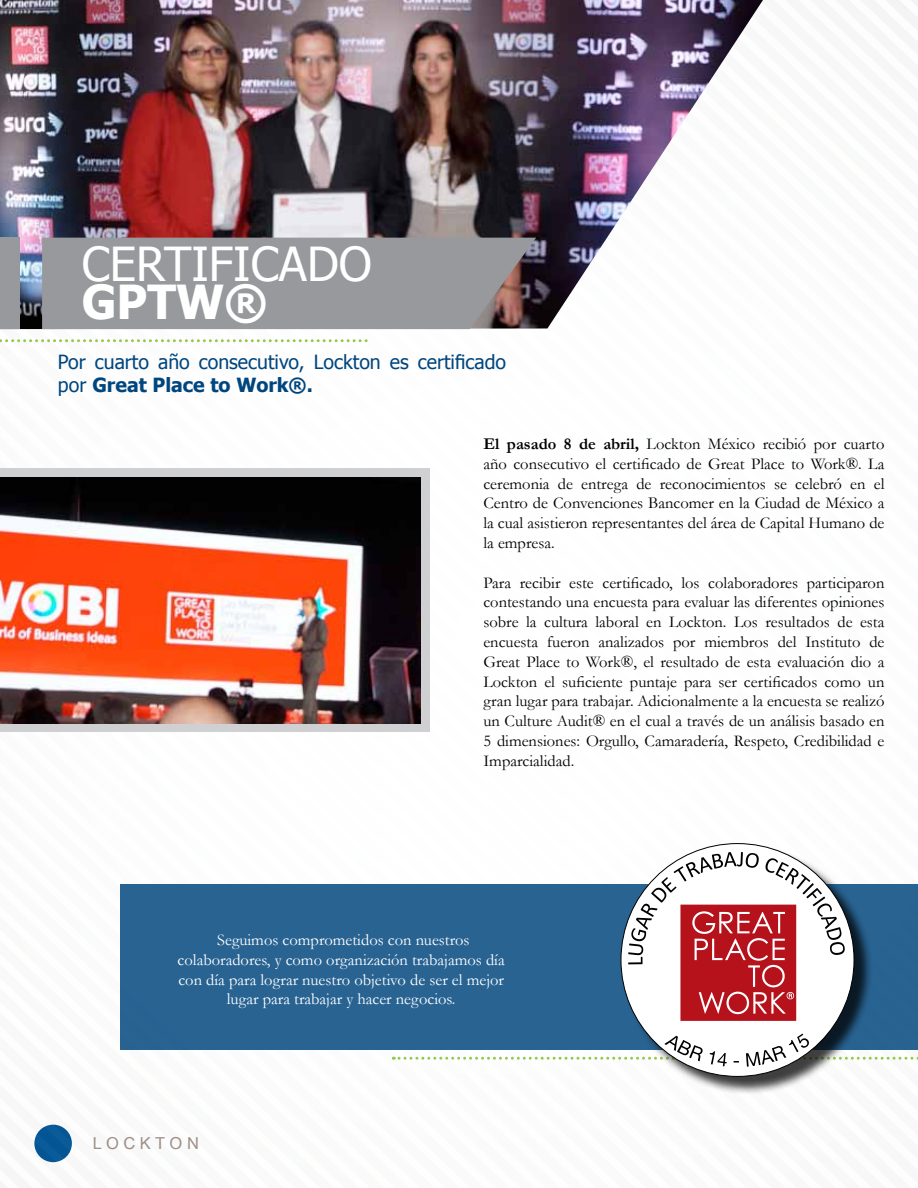
<style>
.page{position:relative;width:918px;height:1188px;background:#fff}
.page>*{position:absolute;margin:0;border:0;box-sizing:border-box;transform-origin:0 0}
.t1{font:46.8px "Tahoma";color:#fff}
.t2{font:700 46.8px "Tahoma";color:#fff}
.t3{font:19.5px/23.4px "Tahoma";color:#00467e}
.t4{font:16.5px/19.8px "Garamond";color:#000;text-align:justify}
.t5{font:16.5px/19.8px "Garamond";color:#fff;text-align:center}
.t6{font:16.5px "Arial";color:#9d8d85}
.s1{font-weight:700}
</style>
<div class="page">
<img style="left:0;top:0;width:763px;height:329px">
<div style="left:121px;top:884px;width:797px;height:166px;background:#286392"></div>
<div style="left:1px;top:238px;width:19px;height:91px;background:#97999c"></div>
<div style="left:42px;top:238px;width:494px;height:91px;background:#97999c"></div>
<svg style="left:1px;top:339px;width:367px;height:3px"></svg>
<div style="left:623px;top:845px;width:250px;height:250px;background:#000;opacity:.75"></div>
<div style="left:621px;top:844px;width:233px;height:232px;background:#fff;border-radius:50%"></div>
<svg style="left:393px;top:1034px;width:525px;height:33px"></svg>
<svg style="left:628px;top:852px;width:217px;height:169px"></svg>
<div style="left:0;top:468px;width:429px;height:263px;background:#cfd0d2"></div>
<img style="left:0;top:477px;width:421px;height:246px">
<h1 class="t1" style="left:82px;top:233px;width:292px">CERTIFICADO</h1>
<h1 class="t2" style="left:82px;top:273px;width:188px">GPTW®</h1>
<p class="t3" style="left:58px;top:349px;width:450px">Por cuarto año consecutivo, Lockton es certificado por <span class="s1">Great Place to Work®.</span></p>
<p class="t4" style="left:483px;top:434px;width:403px"><span class="s1">El pasado 8 de abril,</span> Lockton México recibió por cuarto año consecutivo el certificado de Great Place to Work®. La ceremonia de entrega de reconocimientos se celebró en el Centro de Convenciones Bancomer en la Ciudad de México a la cual asistieron representantes del área de Capital Humano de la empresa.</p>
<p class="t4" style="left:483px;top:572px;width:403px">Para recibir este certificado, los colaboradores participaron contestando una encuesta para evaluar las diferentes opiniones sobre la cultura laboral en Lockton. Los resultados de esta encuesta fueron analizados por miembros del Instituto de Great Place to Work®, el resultado de esta evaluación dio a Lockton el suficiente puntaje para ser certificados como un gran lugar para trabajar. Adicionalmente a la encuesta se realizó un Culture Audit® en el cual a través de un análisis basado en 5 dimensiones: Orgullo, Camaradería, Respeto, Credibilidad e Imparcialidad.</p>
<p class="t5" style="left:178px;top:930px;width:329px">Seguimos comprometidos con nuestros colaboradores, y como organización trabajamos día con día para lograr nuestro objetivo de ser el mejor lugar para trabajar y hacer negocios.</p>
<p class="t6" style="left:93px;top:1133px;width:108px">L O C K T O N</p>
</div>
